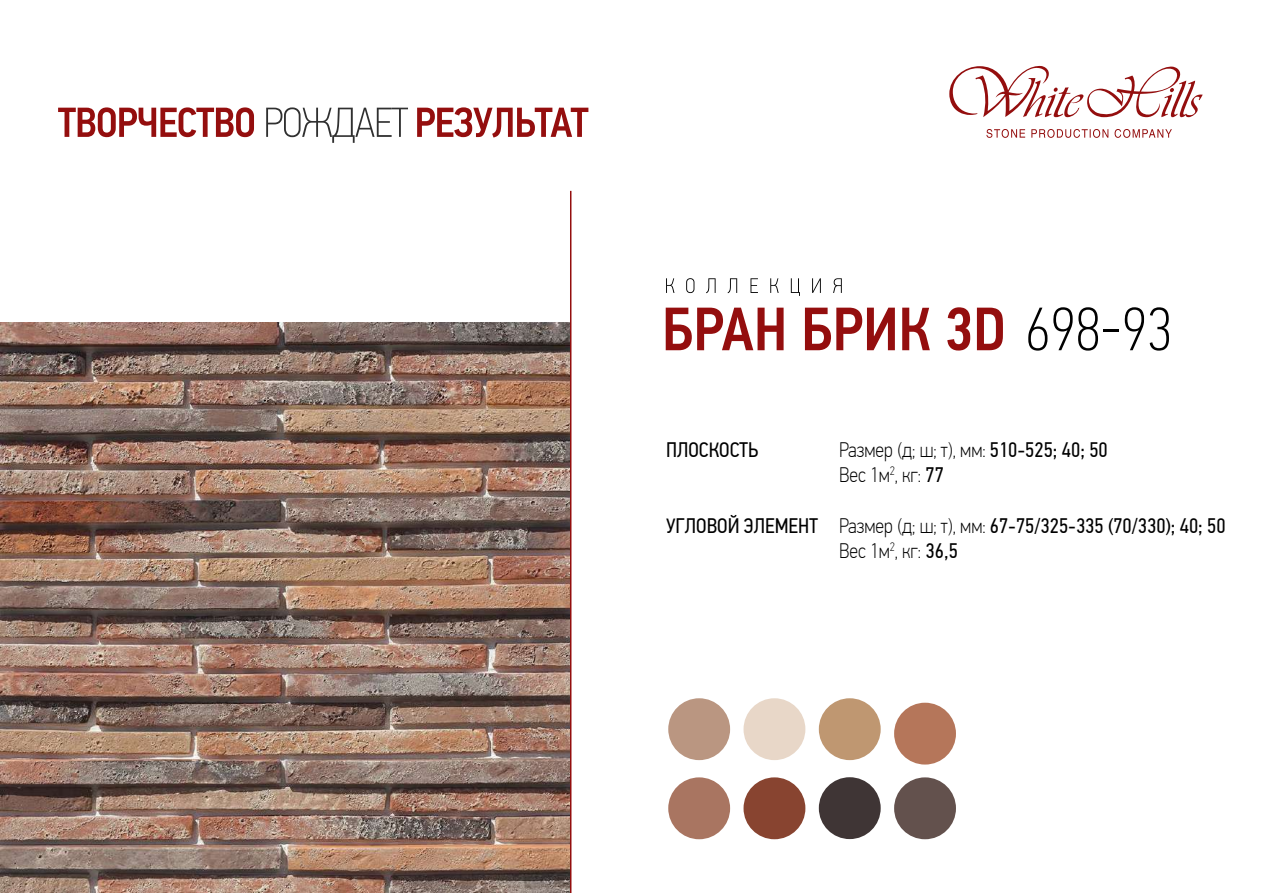
<style>
.page{position:relative;width:1263px;height:893px;background:#fff}
.page>*{position:absolute;margin:0;border:0;box-sizing:border-box;transform-origin:0 0}
.t1{font:500 61.2px "PF Din Text Cond Pro";color:#940e0e}
.t2{font:21px/25.2px "PF Din Text Cond Pro";color:#000}
.t3{font:100 21px/25.2px "PF Din Text Cond Pro";color:#000}
.s1{font-weight:100;color:#000}
.s2{font-weight:400}
.s3{font-weight:100}
</style>
<div class="page">
<img style="left:0;top:323px;width:570px;height:570px">
<img style="left:443px;top:853px;width:2px;height:40px">
<svg style="left:949px;top:65px;width:254px;height:73px"></svg>
<hr style="left:570px;top:191px;width:1px;height:702px;background:#940e0e">
<svg style="left:666px;top:278px;width:176px;height:18px"></svg>
<svg style="left:58px;top:107px;width:196px;height:30px"></svg>
<svg style="left:266px;top:107px;width:142px;height:36px"></svg>
<svg style="left:417px;top:107px;width:171px;height:31px"></svg>
<div style="left:668px;top:777px;width:62px;height:62px;background:#a97561;border-radius:50%"></div>
<div style="left:668px;top:698px;width:62px;height:62px;background:#ba9681;border-radius:50%"></div>
<div style="left:743px;top:698px;width:62px;height:62px;background:#e8d7c8;border-radius:50%"></div>
<div style="left:743px;top:777px;width:62px;height:62px;background:#884430;border-radius:50%"></div>
<div style="left:894px;top:777px;width:62px;height:62px;background:#63514d;border-radius:50%"></div>
<div style="left:819px;top:777px;width:62px;height:62px;background:#3f3535;border-radius:50%"></div>
<div style="left:819px;top:698px;width:62px;height:62px;background:#bf9771;border-radius:50%"></div>
<div style="left:894px;top:703px;width:62px;height:61px;background:#b5765a;border-radius:50%"></div>
<h1 class="t1" style="left:662px;top:292px;width:511px">БРАН БРИК 3D <span class="s1">698-93</span></h1>
<p class="t2" style="left:666px;top:437px;width:94px">ПЛОСКОСТЬ</p>
<p class="t2" style="left:666px;top:513px;width:153px">УГЛОВОЙ ЭЛЕМЕНТ</p>
<p class="t3" style="left:839px;top:437px;width:270px">Размер (д; ш; т), мм: <span class="s2">510-525; 40; 50<br></span>Вес 1м<sup>2</sup>, кг: <span class="s2">77</span></p>
<p class="t2" style="left:839px;top:513px;width:388px"><span class="s3">Размер (д; ш; т), мм:</span> 67-75/325-335 (70/330); 40; 50<br><span class="s3">Вес 1м</span><sup>2</sup><span class="s3">, кг:</span> 36,5</p>
</div>
